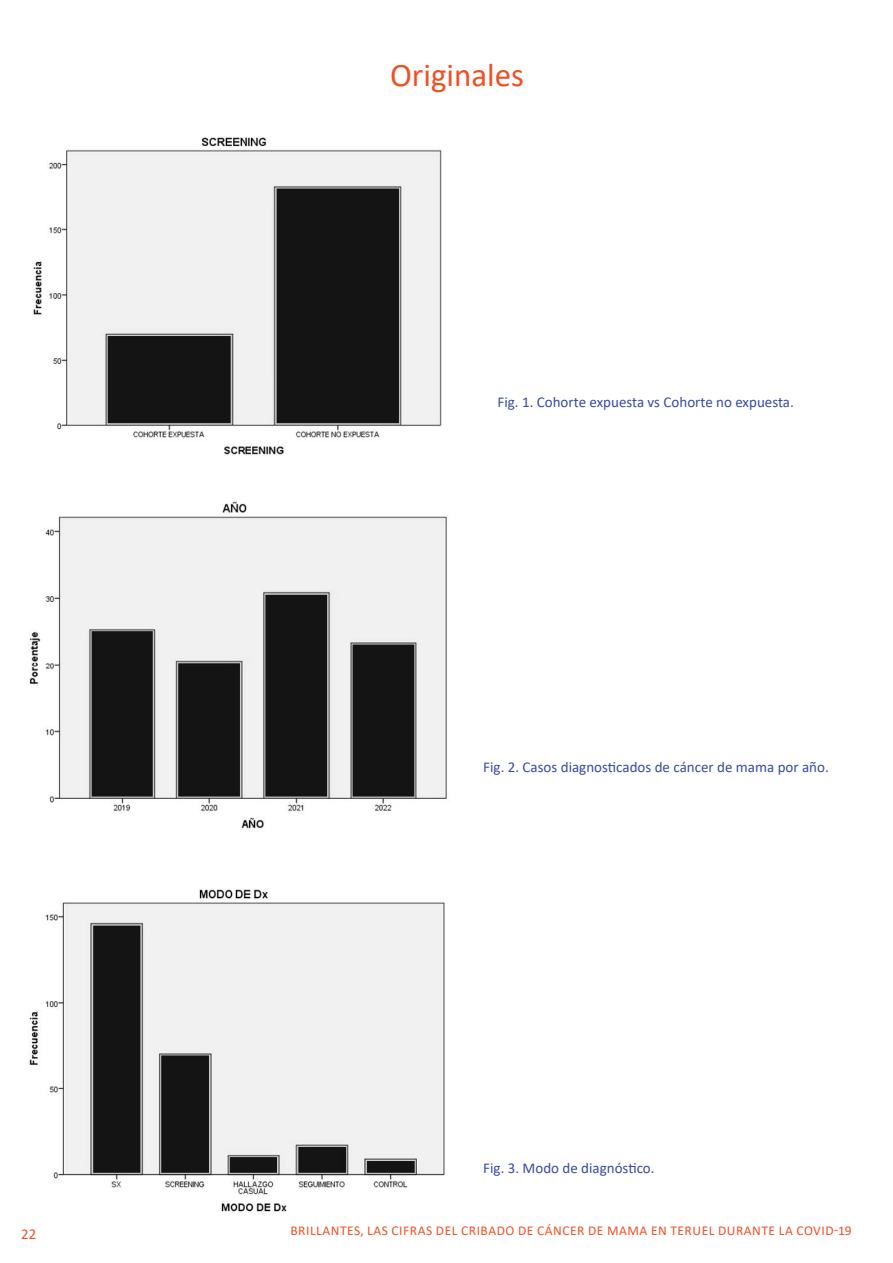
<style>
.page{position:relative;width:893px;height:1263px;background:#fff}
.page>*{position:absolute;margin:0;border:0;box-sizing:border-box;transform-origin:0 0}
.t1{font:33px "Calibri";color:#f05022}
.Pie_de_imagen{font:15px "Calibri";color:#384ba0}
.t2{font:15px "Calibri";color:#f05022}
.t3{font:13.5px "Calibri";letter-spacing:.04em;color:#f05022}
</style>
<div class="page">
<img style="left:33px;top:137px;width:409px;height:318px">
<img style="left:29px;top:501px;width:418px;height:328px">
<img style="left:29px;top:889px;width:416px;height:323px">
<p class="t2" style="left:21px;top:1223px;width:17px">22</p>
<h1 class="t1" style="left:390px;top:53px;width:136px">Originales</h1>
<p class="Pie_de_imagen" style="left:497px;top:392px;width:298px">Fig. 1. Cohorte expuesta vs Cohorte no expuesta.</p>
<p class="Pie_de_imagen" style="left:483px;top:756px;width:347px">Fig. 2. Casos diagnosticados de cáncer de mama por año.</p>
<p class="Pie_de_imagen" style="left:483px;top:1158px;width:173px">Fig. 3. Modo de diagnóstico.</p>
<p class="t3" style="left:290px;top:1221px;width:563px">BRILLANTES, LAS CIFRAS DEL CRIBADO DE CÁNCER DE MAMA EN TERUEL DURANTE LA COVID-19</p>
</div>
